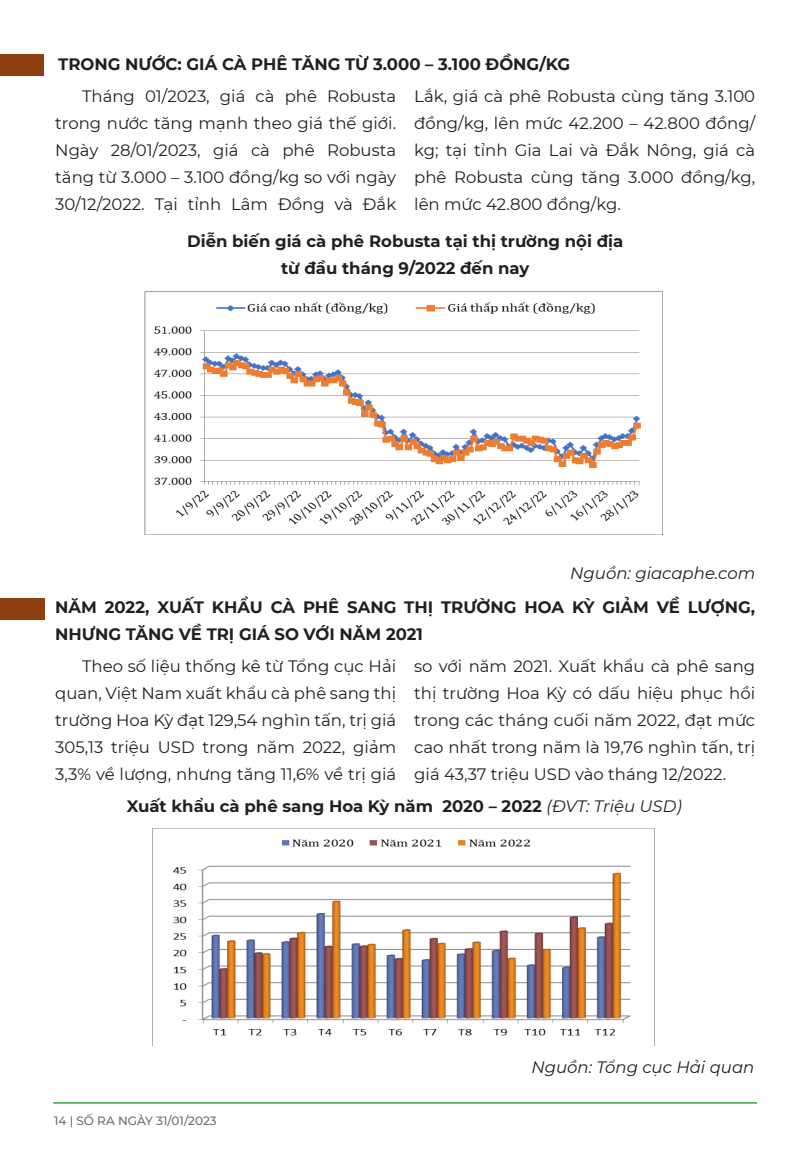
<style>
.page{position:relative;width:808px;height:1149px;background:#fff}
.page>*{position:absolute;margin:0;border:0;box-sizing:border-box;transform-origin:0 0}
.t1{font:16.5px/27px "Montserrat";color:#231f20;text-align:justify}
.t2{font:700 16.5px/27px "Montserrat";color:#231f20;text-align:center}
.t3{font:italic 16.5px "Montserrat";color:#231f20}
.t4{font:500 12px "Montserrat";color:#6c6d70}
.s1{font-weight:400;font-style:italic}
</style>
<div class="page">
<hr style="left:53px;top:1101px;width:704px;height:2px;background:#3da046">
<div style="left:1px;top:597px;width:44px;height:22px;background:#8d3f11"></div>
<div style="left:0;top:54px;width:44px;height:22px;background:#8d3f11"></div>
<img style="left:144px;top:291px;width:518px;height:243px">
<img style="left:152px;top:828px;width:502px;height:217px">
<p class="t2" style="left:58px;top:50px;width:514px">TRONG NƯỚC: GIÁ CÀ PHÊ TĂNG TỪ 3.000 – 3.100 ĐỒNG/KG</p>
<p class="t1" style="left:55px;top:82px;width:342px;text-indent:27px">Tháng 01/2023, giá cà phê Robusta trong nước tăng mạnh theo giá thế giới.<br>Ngày 28/01/2023, giá cà phê Robusta tăng từ 3.000 – 3.100 đồng/kg so với ngày 30/12/2022. Tại tỉnh Lâm Đồng và Đắk</p>
<p class="t1" style="left:414px;top:82px;width:342px">Lắk, giá cà phê Robusta cùng tăng 3.100 đồng/kg, lên mức 42.200 – 42.800 đồng/ kg; tại tỉnh Gia Lai và Đắk Nông, giá cà phê Robusta cùng tăng 3.000 đồng/kg, lên mức 42.800 đồng/kg.</p>
<p class="t2" style="left:187px;top:226px;width:438px">Diễn biến giá cà phê Robusta tại thị trường nội địa từ đầu tháng 9/2022 đến nay</p>
<p class="t3" style="left:570px;top:562px;width:187px">Nguồn: giacaphe.com</p>
<p class="t2" style="left:55px;top:593px;width:701px;text-align:left">NĂM 2022, XUẤT KHẨU CÀ PHÊ SANG THỊ TRƯỜNG HOA KỲ GIẢM VỀ LƯỢNG,<br>NHƯNG TĂNG VỀ TRỊ GIÁ SO VỚI NĂM 2021</p>
<p class="t1" style="left:55px;top:652px;width:342px;text-indent:27px">Theo số liệu thống kê từ Tổng cục Hải quan, Việt Nam xuất khẩu cà phê sang thị trường Hoa Kỳ đạt 129,54 nghìn tấn, trị giá 305,13 triệu USD trong năm 2022, giảm 3,3% về lượng, nhưng tăng 11,6% về trị giá</p>
<p class="t1" style="left:414px;top:652px;width:342px">so với năm 2021. Xuất khẩu cà phê sang thị trường Hoa Kỳ có dấu hiệu phục hồi trong các tháng cuối năm 2022, đạt mức cao nhất trong năm là 19,76 nghìn tấn, trị giá 43,37 triệu USD vào tháng 12/2022.</p>
<p class="t2" style="left:127px;top:791px;width:557px">Xuất khẩu cà phê sang Hoa Kỳ năm 2020 – 2022 <span class="s1">(ĐVT: Triệu USD)</span></p>
<p class="t4" style="left:54px;top:1111px;width:164px">14 | SỐ RA NGÀY 31/01/2023</p>
<p class="t3" style="left:531px;top:1055px;width:224px">Nguồn: Tổng cục Hải quan</p>
</div>
